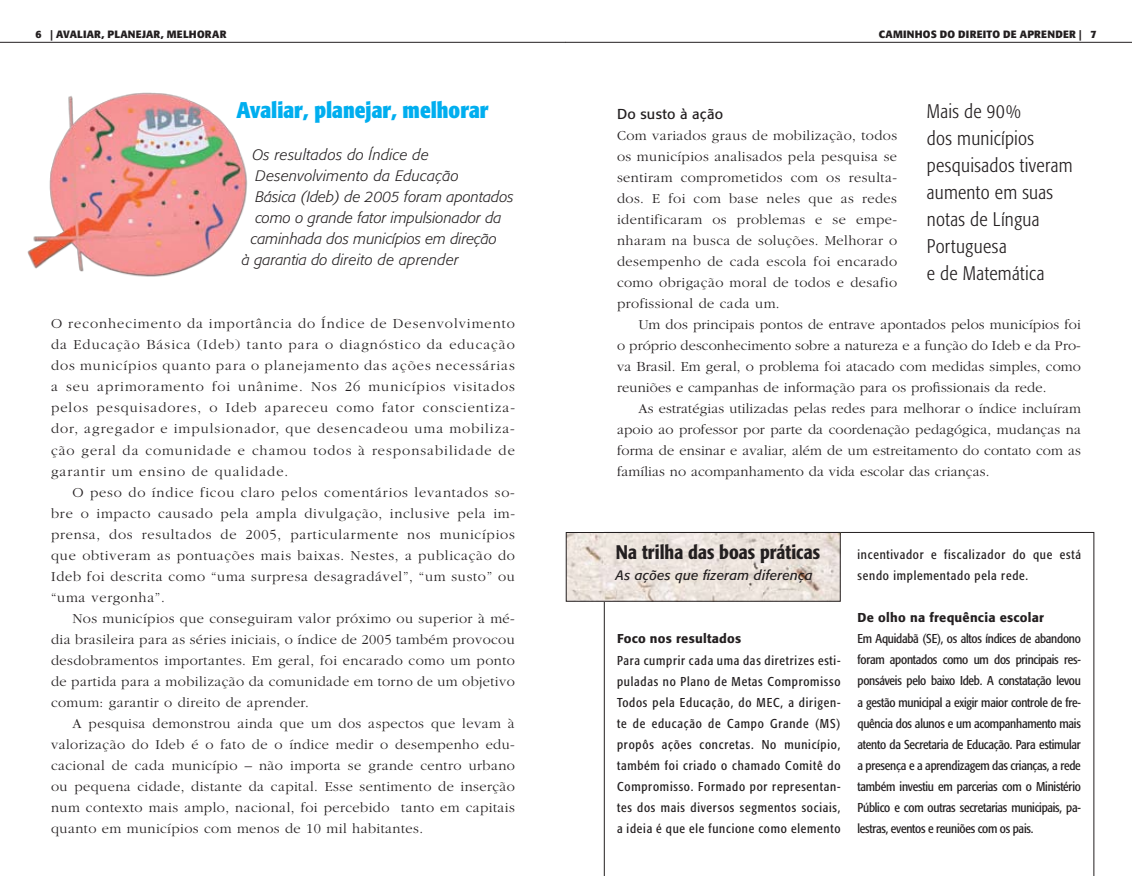
<style>
.page{position:relative;width:1132px;height:876px;background:#fff}
.page>*{position:absolute;margin:0;border:0;box-sizing:border-box;transform-origin:0 0}
.t1{font:700 condensed 22.5px "Formata";color:#00aeef}
.t2{font:300 condensed 19.5px/27px "Formata";letter-spacing:.015em;color:#231f20}
.t3{font:500 condensed 19.5px "Formata";letter-spacing:.005em;color:#231f20}
.t4{font:italic 300 15px "Formata";color:#231f20}
.t5{font:italic 300 15px "Formata";letter-spacing:.02em;color:#231f20}
.t6{font:300 14.25px/21px "Garamond";letter-spacing:.03em;color:#231f20;text-align:justify}
.t7{font:14.25px "Formata";letter-spacing:.02em;color:#231f20}
.t8{font:italic 13.5px "Formata";letter-spacing:.02em;color:#231f20}
.t9{font:condensed 12.75px/21px "Formata";letter-spacing:.06em;color:#231f20;text-align:justify}
.t10{font:500 12.75px "Formata";letter-spacing:.02em;color:#231f20}
.t11{font:700 10.5px "Formata";letter-spacing:.025em;color:#231f20}
</style>
<div class="page">
<img style="left:27px;top:92px;width:220px;height:185px">
<hr style="left:566px;top:42px;width:565px;height:1px;background:#231f20">
<svg style="left:604px;top:532px;width:489px;height:344px"></svg>
<img style="left:568px;top:534px;width:270px;height:65px">
<div style="left:566px;top:532px;width:274px;height:69px;border:1px solid #231f20"></div>
<hr style="left:0;top:42px;width:566px;height:1px;background:#231f20">
<p class="t11" style="left:35px;top:28px;width:192px">6 | AVALIAR, PLANEJAR, ME LHORAR</p>
<h1 class="t1" style="left:236px;top:97px;width:254px">Avaliar, planejar, melhorar</h1>
<p class="t5" style="left:252px;top:146px;width:178px">Os resultados do Índice de</p>
<p class="t5" style="left:255px;top:167px;width:205px">Desenvolvimento da Educação</p>
<p class="t4" style="left:255px;top:188px;width:260px">Básica (Ideb) de 2005 foram apontados</p>
<p class="t4" style="left:255px;top:209px;width:248px">como o grande fator impulsionador da</p>
<p class="t4" style="left:251px;top:230px;width:247px">caminhada dos municípios em direção</p>
<p class="t5" style="left:242px;top:251px;width:218px">à garantia do direito de aprender</p>
<p class="t6" style="left:51px;top:314px;width:465px">O reconhecimento da importância do Índice de Desenvolvimento da Educação Básica (Ideb) tanto para o diagnóstico da educação dos municípios quanto para o planejamento das ações necessárias a seu aprimoramento foi unânime. Nos 26 municípios visitados pelos pesquisadores, o Ideb apareceu como fator conscientiza&shy;dor, agregador e impulsionador, que desencadeou uma mobiliza&shy;ção geral da comunidade e chamou todos à responsabilidade de garantir um ensino de qualidade.</p>
<p class="t6" style="left:51px;top:482px;width:465px;text-indent:21px">O peso do índice ficou claro pelos comentários levantados so&shy;bre o impacto causado pela ampla divulgação, inclusive pela im&shy;prensa, dos resultados de 2005, particularmente nos municípios que obtiveram as pontuações mais baixas. Nestes, a publicação do Ideb foi descrita como “uma surpresa desagradável”, “um susto” ou “uma vergonha”.</p>
<p class="t6" style="left:51px;top:608px;width:465px;text-indent:21px">Nos municípios que conseguiram valor próximo ou superior à mé&shy;dia brasileira para as séries iniciais, o índice de 2005 também provocou desdobramentos importantes. Em geral, foi encarado como um ponto de partida para a mobilização da comunidade em torno de um objetivo comum: garantir o direito de aprender.</p>
<p class="t6" style="left:51px;top:713px;width:465px;text-indent:21px">A pesquisa demonstrou ainda que um dos aspectos que levam à valorização do Ideb é o fato de o índice medir o desempenho edu&shy;cacional de cada município – não importa se grande centro urbano ou pequena cidade, distante da capital. Esse sentimento de inserção num contexto mais amplo, nacional, foi percebido tanto em capitais quanto em municípios com menos de 10 mil habitantes.</p>
<p class="t11" style="left:878px;top:28px;width:87px">CAMINHOS DO IDIREITO</p>
<p class="t11" style="left:1002px;top:28px;width:95px">DE APRENDER | 7</p>
<h2 class="t2" style="left:926px;top:98px;width:147px">Mais de 90%<br>dos municípios pesquisados tiveram aumento em suas notas de Língua<br>Portuguesa<br>e de Matemática</h2>
<p class="t7" style="left:617px;top:105px;width:108px">Do susto à ação</p>
<p class="t6" style="left:617px;top:125px;width:281px">Com variados graus de mobilização, todos os municípios analisados pela pesquisa se sentiram comprometidos com os resulta&shy;dos. E foi com base neles que as redes identificaram os problemas e se empe&shy;nharam na busca de soluções. Melhorar o desempenho de cada escola foi encarado como obrigação moral de todos e desafio profissional de cada um.</p>
<p class="t6" style="left:617px;top:314px;width:465px;text-indent:21px">Um dos principais pontos de entrave apontados pelos municípios foi o próprio desconhecimento sobre a natureza e a função do Ideb e da Pro&shy;va Brasil. Em geral, o problema foi atacado com medidas simples, como reuniões e campanhas de informação para os profissionais da rede.</p>
<p class="t6" style="left:617px;top:398px;width:465px;text-indent:21px">As estratégias utilizadas pelas redes para melhorar o índice incluíram apoio ao professor por parte da coordenação pedagógica, mudanças na forma de ensinar e avaliar, além de um estreitamento do contato com as famílias no acompanhamento da vida escolar das crianças.</p>
<h2 class="t3" style="left:615px;top:541px;width:205px">Na trilha das boas práticas</h2>
<p class="t8" style="left:615px;top:568px;width:198px">As ações que fizeram diferença</p>
<p class="t10" style="left:617px;top:631px;width:126px">Foco nos resultados</p>
<p class="t9" style="left:617px;top:650px;width:225px">Para cumprir cada uma das diretrizes esti&shy;puladas no Plano de Metas Compromisso Todos pela Educação, do MEC, a dirigen&shy;te de educação de Campo Grande (MS) propôs ações concretas. No município, também foi criado o chamado Comitê do Compromisso. Formado por representan&shy;tes dos mais diversos segmentos sociais, a ideia é que ele funcione como elemento</p>
<p class="t9" style="left:857px;top:545px;width:225px">incentivador e fiscalizador do que está sendo implementado pela rede.</p>
<p class="t10" style="left:857px;top:610px;width:188px">De olho na frequência escolar</p>
<p class="t9" style="left:857px;top:629px;width:225px">Em Aquidabã (SE), os altos índices de abandono foram apontados como um dos principais res&shy;ponsáveis pelo baixo Ideb. A constatação levou a gestão municipal a exigir maior controle de fre&shy;quência dos alunos e um acompanhamento mais atento da Secretaria de Educação. Para estimular a presença e a aprendizagem das crianças, a rede também investiu em parcerias com o Ministério Público e com outras secretarias municipais, pa&shy;lestras, eventos e reuniões com os pais.</p>
</div>
